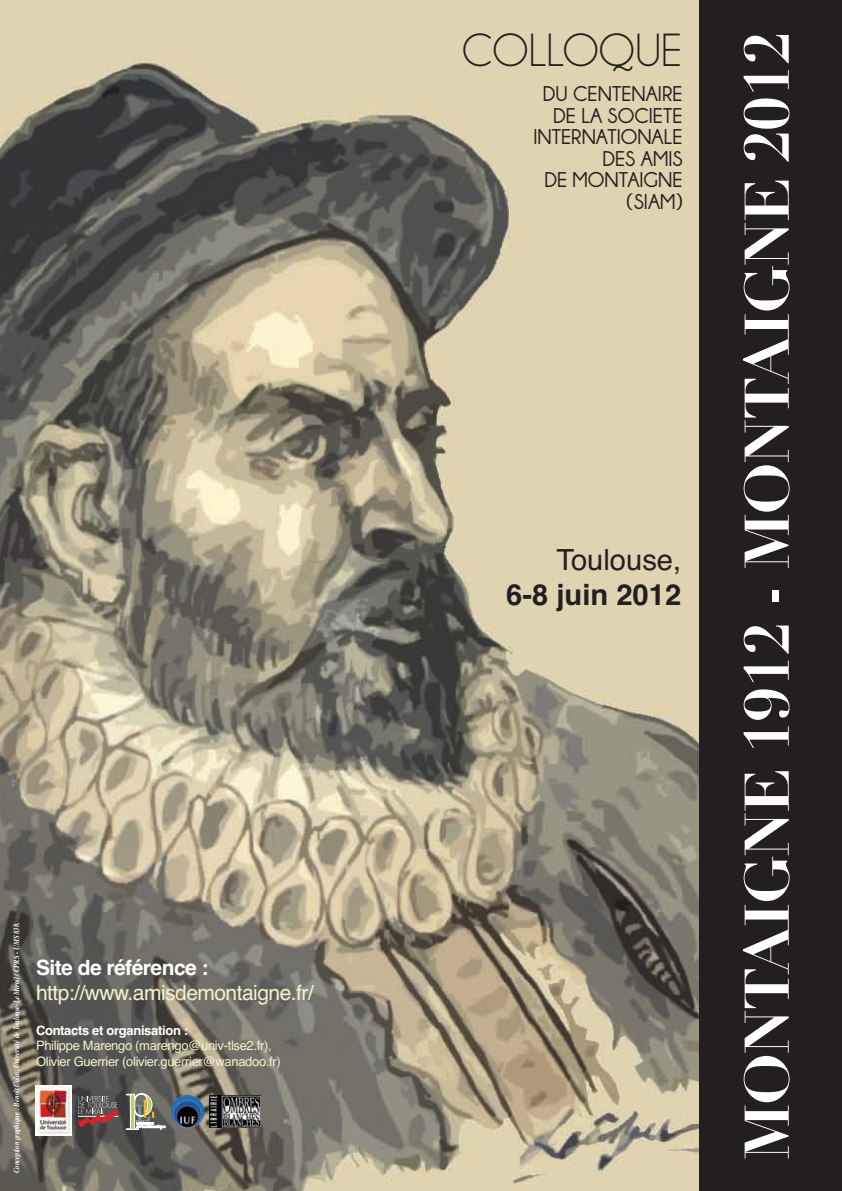
<style>
.page{position:relative;width:842px;height:1191px;background:#fff}
.page>*{position:absolute;margin:0;border:0;box-sizing:border-box;transform-origin:0 0}
.t1{font:700 61.9px "Didot";letter-spacing:-.025em;color:#fff}
.t2{font:46.9px "Champagne&Limousines";color:#231f20}
.t3{font:700 29.2px "Helvetica";color:#231f20}
.t4{font:29.2px "Helvetica";color:#231f20}
.t5{font:700 21.5px/21.5px "Champagne&Limousines";color:#231f20;text-align:right}
.t6{font:21px "Helvetica";letter-spacing:-.025em;color:#f4f2cc}
.t7{font:700 21px "Helvetica";letter-spacing:-.025em;color:#fff}
.t8{font:13px/15.6px "Helvetica";letter-spacing:-.025em;color:#f4f2cc}
.t9{font:700 13px "Helvetica";letter-spacing:-.025em;color:#fff}
.t10{font:italic 700 8px "Times";letter-spacing:-.01em;color:#fff;scale:.85 1}
</style>
<div class="page">
<img style="left:0;top:0;width:699px;height:1191px">
<div style="left:699px;top:0;width:143px;height:1191px;background:#231f20"></div>
<svg style="left:78px;top:1096px;width:41px;height:31px"></svg>
<svg style="left:127px;top:1093px;width:38px;height:36px"></svg>
<img style="left:36px;top:1085px;width:35px;height:50px">
<img style="left:171px;top:1094px;width:33px;height:34px;border-radius:50%">
<img style="left:210px;top:1095px;width:51px;height:32px">
<p class="t10" style="left:14px;top:1173px;width:297px;rotate:-90deg">Conception graphique : Benoît Colas, Université de Toulouse-Le Mirail / CPRS - UMS 838.</p>
<h3 class="t7" style="left:36px;top:955px;width:174px">Site de référence :</h3>
<h3 class="t6" style="left:36px;top:980px;width:279px">http://www.amisdemontaigne.fr/</h3>
<p class="t9" style="left:36px;top:1022px;width:154px">Contacts et organisation :</p>
<p class="t8" style="left:36px;top:1037px;width:246px">Philippe Marengo (marengo@univ-tlse2.fr),<br>Olivier Guerrier (olivier.guerrier@wanadoo.fr)</p>
<h2 class="t2" style="left:462px;top:22px;width:222px">COLLOQUE</h2>
<h3 class="t5" style="left:533px;top:83px;width:151px">DU CENTENAIRE<br>DE LA SOCIETE<br>INTERNATIONALE<br>DES AMIS<br>DE MONTAIGNE (SIAM)</h3>
<h3 class="t4" style="left:556px;top:543px;width:126px">Toulouse,</h3>
<h3 class="t3" style="left:506px;top:578px;width:177px">6-8 juin 2012</h3>
<h1 class="t1" style="left:729px;top:1160px;width:1131px;rotate:-90deg">MONTAIGNE 1912 - MONTAIGNE 2012</h1>
</div>
